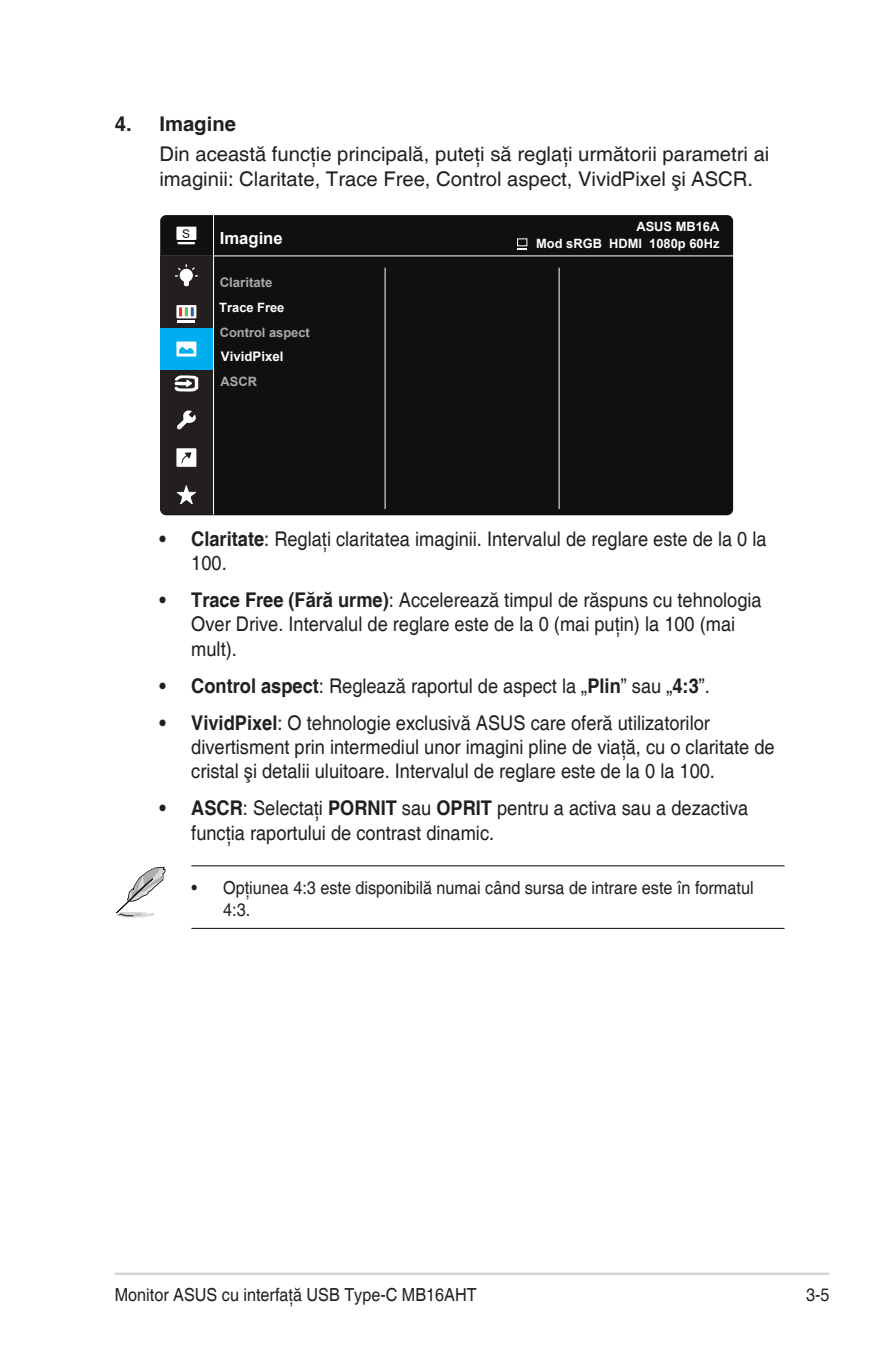
<style>
.page{position:relative;width:893px;height:1346px;background:#fff}
.page>*{position:absolute;margin:0;border:0;box-sizing:border-box;transform-origin:0 0}
.Body_Text_Indent{font:20.25px/24.3px "Helvetica";color:#231f20;scale:.9 1}
.Body_Text_Indent-2{font:20.25px/24.3px "Helvetica";color:#231f20}
.OSD_Item{font:700 20.25px "Helvetica";color:#231f20}
.t1{font:18px/21.6px "Helvetica";color:#231f20;scale:.9 1}
.t2{font:700 16.65px "Arial";color:#fff}
.t3{font:700 13.28px "Arial";color:#fff}
.t4{font:700 13.28px "Arial";color:#a8a9ad}
.t5{font:700 12.83px "Arial";color:#fff}
.t6{font:700 12.83px "Arial";color:#a8a9ad}
.t7{font:11.92px "Arial";color:#101010}
.s1{font-weight:700}
</style>
<div class="page">
<hr style="left:115px;top:1272px;width:714px;height:3px;background:#d1d2d4">
<div style="left:160px;top:215px;width:573px;height:300px;background:#101010;border-radius:6px"></div>
<hr style="left:160px;top:255px;width:573px;height:1px;background:#fff">
<hr style="left:385px;top:268px;width:1px;height:241px;background:#fff">
<hr style="left:559px;top:268px;width:1px;height:241px;background:#fff">
<div style="left:176px;top:227px;width:20px;height:13px;background:#fff"></div>
<svg style="left:177px;top:242px;width:18px;height:2px"></svg>
<hr style="left:213px;top:215px;width:1px;height:299px;background:#fff">
<svg style="left:160px;top:255px;width:53px;height:259px;background:#364c56"></svg>
<div style="left:517px;top:239px;width:10px;height:7px;border:1px solid #fff"></div>
<hr style="left:191px;top:865px;width:593px;height:1px;background:#231f20">
<hr style="left:191px;top:928px;width:593px;height:1px;background:#231f20">
<svg style="left:115px;top:867px;width:51px;height:51px"></svg>
<p class="OSD_Item" style="left:115px;top:112px;width:123px">4. Imagine</p>
<p class="Body_Text_Indent-2" style="left:159px;top:143px;width:611px">Din această funcţie principală, puteţi să reglaţi următorii parametri ai imaginii: Claritate, Trace Free, Control aspect, VividPixel şi ASCR.</p>
<p class="t7" style="left:182px;top:225px;width:9px">S</p>
<p class="t2" style="left:220px;top:226px;width:64px">Imagine</p>
<p class="t4" style="left:220px;top:273px;width:54px">Claritate</p>
<p class="t5" style="left:219px;top:299px;width:67px">Trace Free</p>
<p class="t6" style="left:220px;top:323px;width:92px">Control aspect</p>
<p class="t3" style="left:221px;top:347px;width:64px">VividPixel</p>
<p class="t6" style="left:220px;top:372px;width:38px">ASCR</p>
<p class="t5" style="left:636px;top:217px;width:84px">ASUS MB16A</p>
<p class="t5" style="left:536px;top:234px;width:185px">Mod sRGB HDMI 1080p 60Hz</p>
<p class="Body_Text_Indent" style="left:191px;top:527px;width:641px;text-indent:-32px"><span class="s1">• Claritate</span>: Reglaţi claritatea imaginii. Intervalul de reglare este de la 0 la<br>100.</p>
<p class="Body_Text_Indent" style="left:191px;top:588px;width:635px;text-indent:-32px"><span class="s1">• Trace Free (Fără urme)</span>: Accelerează timpul de răspuns cu tehnologia<br>Over Drive. Intervalul de reglare este de la 0 (mai puţin) la 100 (mai mult).</p>
<p class="Body_Text_Indent" style="left:159px;top:674px;width:613px"><span class="s1">• Control aspect</span>: Reglează raportul de aspect la „<span class="s1">Plin</span>” sau „<span class="s1">4:3</span>”.</p>
<p class="Body_Text_Indent" style="left:191px;top:711px;width:650px;text-indent:-32px"><span class="s1">• VividPixel</span>: O tehnologie exclusivă ASUS care oferă utilizatorilor divertisment prin intermediul unor imagini pline de viaţă, cu o claritate de cristal şi detalii uluitoare. Intervalul de reglare este de la 0 la 100.</p>
<p class="Body_Text_Indent" style="left:191px;top:797px;width:620px;text-indent:-32px"><span class="s1">• ASCR</span>: Selectaţi <span class="s1">PORNIT</span> sau <span class="s1">OPRIT</span> pentru a activa sau a dezactiva funcţia raportului de contrast dinamic.</p>
<p class="t1" style="left:223px;top:877px;width:591px;text-indent:-32px">• Opţiunea 4:3 este disponibilă numai când sursa de intrare este în formatul<br>4:3.</p>
<p class="t1" style="left:115px;top:1284px;width:404px">Monitor ASUS cu interfaţă USB Type-C MB16AHT</p>
<p class="t1" style="left:806px;top:1284px;width:28px">3-5</p>
</div>
